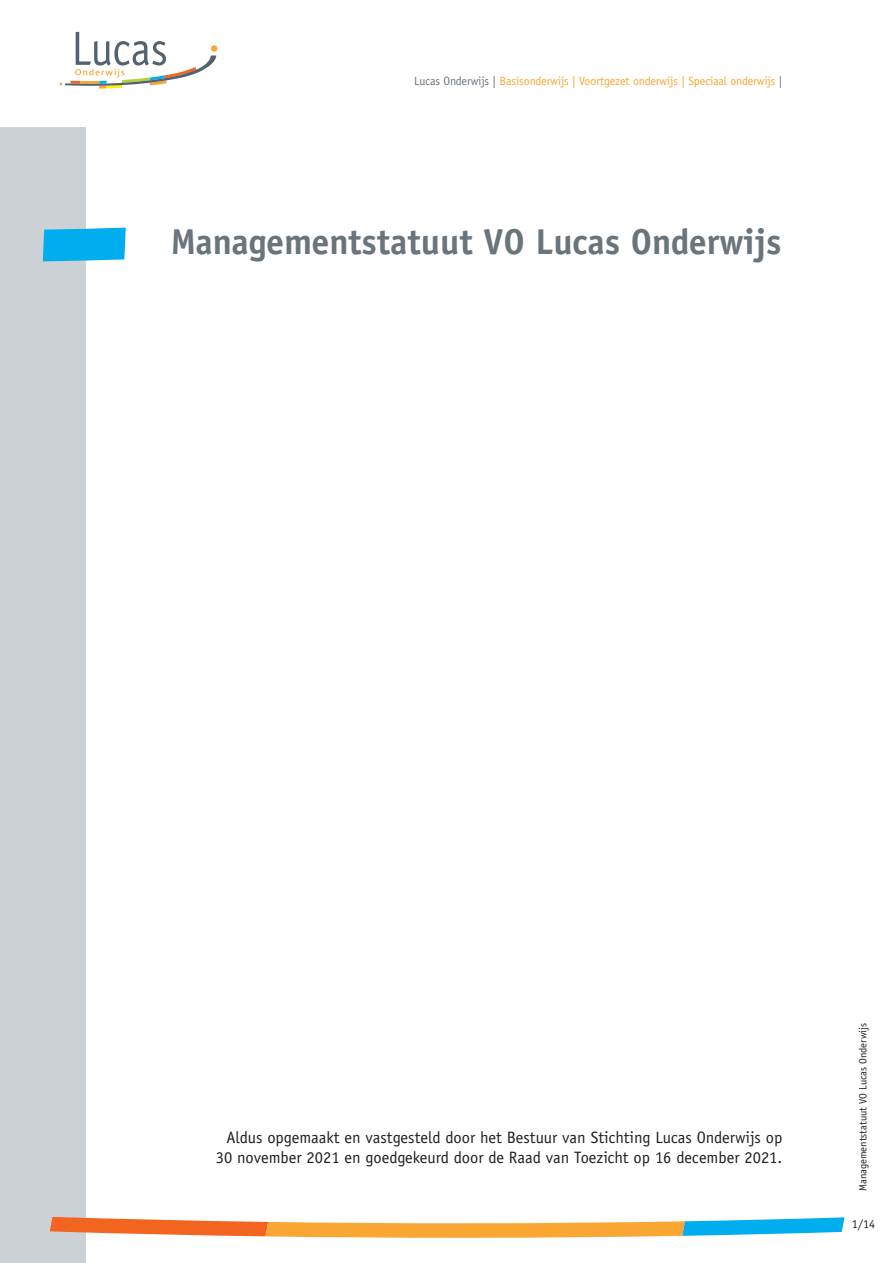
<style>
.page{position:relative;width:893px;height:1263px;background:#fff}
.page>*{position:absolute;margin:0;border:0;box-sizing:border-box;transform-origin:0 0}
.t1{font:700 36px "Officina Sans LT";color:#6a747b}
.t2{font:16.5px/19.8px "Officina Sans LT";color:#231f20;text-align:right}
.t3{font:12px "Officina Sans LT";letter-spacing:-.01em;color:#faa633}
.t4{font:12px "Officina Sans LT";color:#231f20}
.t5{font:10.5px "Officina Sans LT";color:#231f20}
.s1{color:#6a747b}
</style>
<div class="page">
<div style="left:0;top:128px;width:85px;height:1135px;background:#ccd1d5"></div>
<div style="left:211px;top:45px;width:6px;height:7px;background:#faa633;border-radius:50%"></div>
<svg style="left:60px;top:32px;width:156px;height:57px"></svg>
<svg style="left:50px;top:1217px;width:794px;height:21px"></svg>
<svg style="left:43px;top:228px;width:83px;height:33px;background:#0db1ee"></svg>
<p class="t3" style="left:414px;top:77px;width:370px"><span class="s1">Lucas Onderwijs |</span> Basisonderwijs | Voortgezet onderwijs | Speciaal onderwijs <span class="s1">|</span></p>
<p class="t1" style="left:171px;top:228px;width:612px">Managementstatuut VO Lucas Onderwijs</p>
<p class="t2" style="left:216px;top:1129px;width:568px">Aldus opgemaakt en vastgesteld door het Bestuur van Stichting Lucas Onderwijs op<br>30 november 2021 en goedgekeurd door de Raad van Toezicht op 16 december 2021.</p>
<p class="t5" style="left:859px;top:1191px;width:169px;rotate:-90deg">Managementstatuut VO Lucas Onderwijs</p>
<p class="t4" style="left:852px;top:1219px;width:25px">1/14</p>
</div>
